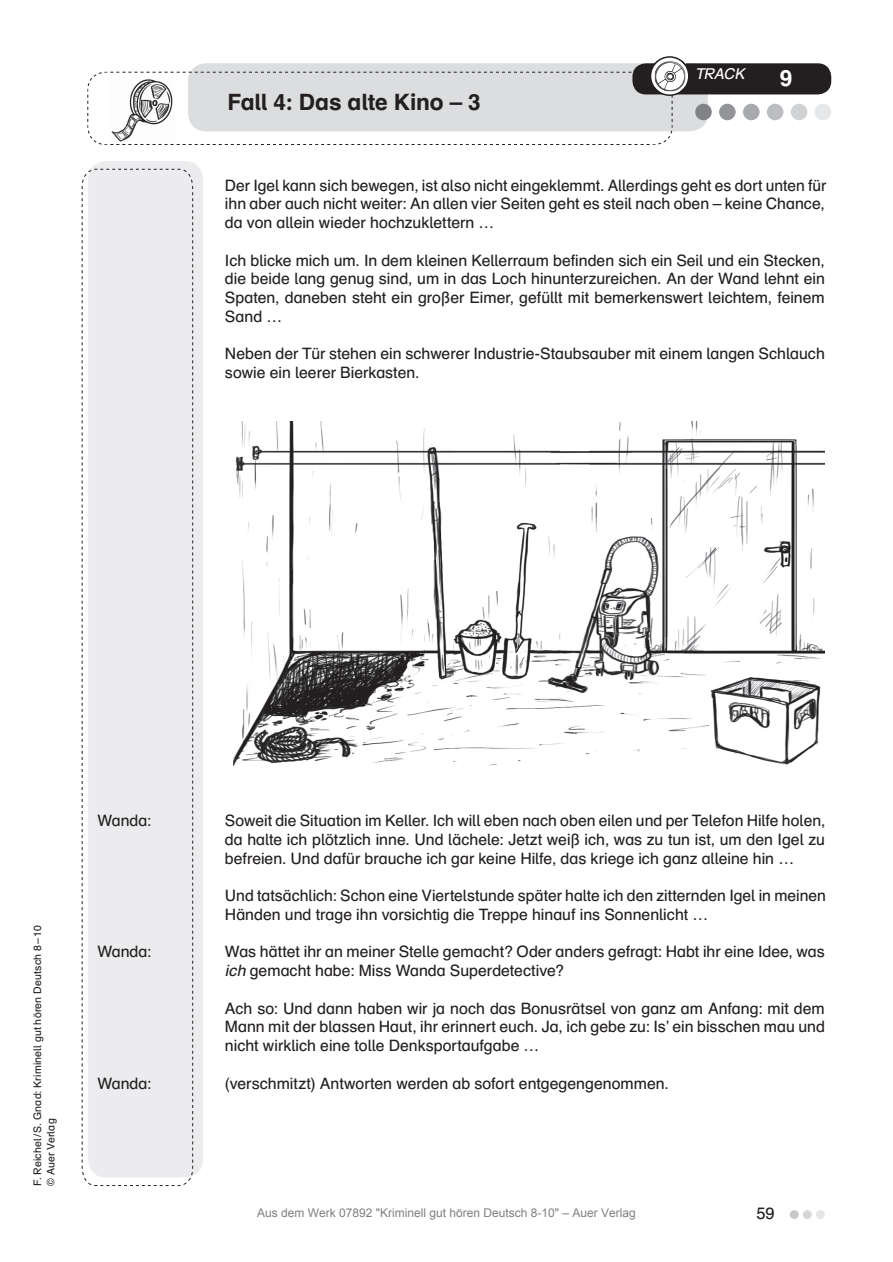
<style>
.page{position:relative;width:893px;height:1262px;background:#fff}
.page>*{position:absolute;margin:0;border:0;box-sizing:border-box;transform-origin:0 0}
.t1{font:700 22.5px "Auer Schulbuch";letter-spacing:-.005em;color:#231f20}
.t2{font:700 22.5px "Auer Schulbuch";color:#fff}
.t3{font:16.5px "Auer Schulbuch";color:#231f20}
.t4{font:15.75px/18.8px "Auer Schulbuch";color:#231f20;text-align:justify}
.t5{font:italic 15px "Auer Schulbuch";letter-spacing:-.03em;color:#fff}
.t6{font:12px "Arial";color:#808080}
.t7{font:10.5px/13.5px "Auer Schulbuch";letter-spacing:.015em;color:#231f20}
.s1{font-style:italic}
</style>
<div class="page">
<div style="left:790px;top:1210px;width:9px;height:9px;background:#c7c8ca;border-radius:50%"></div>
<div style="left:803px;top:1210px;width:9px;height:9px;background:#d5d6d8;border-radius:50%"></div>
<div style="left:816px;top:1210px;width:9px;height:9px;background:#e4e5e7;border-radius:50%"></div>
<div style="left:632px;top:63px;width:199px;height:31px;background:#231f20;border-radius:14px"></div>
<div style="left:767px;top:104px;width:16px;height:16px;background:#bcbdc0;border-radius:50%"></div>
<div style="left:791px;top:104px;width:16px;height:16px;background:#d1d2d4;border-radius:50%"></div>
<div style="left:815px;top:104px;width:16px;height:16px;background:#e6e7e9;border-radius:50%"></div>
<div style="left:695px;top:104px;width:17px;height:16px;background:#808285;border-radius:50%"></div>
<div style="left:719px;top:104px;width:17px;height:16px;background:#939598;border-radius:50%"></div>
<div style="left:743px;top:104px;width:16px;height:16px;background:#a8a9ad;border-radius:50%"></div>
<svg style="left:87px;top:56px;width:602px;height:89px"></svg>
<div style="left:88px;top:161px;width:115px;height:1016px;background:#ececee;border-radius:18px"></div>
<svg style="left:81px;top:168px;width:112px;height:1018px"></svg>
<img style="left:108px;top:76px;width:66px;height:66px">
<img style="left:233px;top:422px;width:592px;height:344px">
<h1 class="t1" style="left:227px;top:88px;width:255px">Fall 4: Das alte Kino – 3</h1>
<p class="t5" style="left:695px;top:64px;width:51px">TRACK</p>
<h1 class="t2" style="left:780px;top:64px;width:14px">9</h1>
<p class="t4" style="left:225px;top:175px;width:603px">Der Igel kann sich bewegen, ist also nicht eingeklemmt. Allerdings geht es dort unten für ihn aber auch nicht weiter: An allen vier Seiten geht es steil nach oben – keine Chance, da von allein wieder hochzuklettern …</p>
<p class="t4" style="left:225px;top:250px;width:601px">Ich blicke mich um. In dem kleinen Kellerraum befinden sich ein Seil und ein Stecken, die beide lang genug sind, um in das Loch hinunterzureichen. An der Wand lehnt ein Spaten, daneben steht ein großer Eimer, gefüllt mit bemerkenswert leichtem, feinem Sand …</p>
<p class="t4" style="left:225px;top:344px;width:601px">Neben der Tür stehen ein schwerer Industrie-Staubsauber mit einem langen Schlauch sowie ein leerer Bierkasten.</p>
<p class="t7" style="left:30px;top:1186px;width:262px;rotate:-90deg">F. Reichel / S. Gnad: Kriminell gut hören Deutsch 8 – 10 © Auer Verlag</p>
<p class="t4" style="left:97px;top:811px;width:55px">Wanda:</p>
<p class="t4" style="left:225px;top:811px;width:602px">Soweit die Situation im Keller. Ich will eben nach oben eilen und per Telefon Hilfe holen, da halte ich plötzlich inne. Und lächele: Jetzt weiß ich, was zu tun ist, um den Igel zu befreien. Und dafür brauche ich gar keine Hilfe, das kriege ich ganz alleine hin …</p>
<p class="t4" style="left:225px;top:886px;width:602px">Und tatsächlich: Schon eine Viertelstunde später halte ich den zitternden Igel in meinen<br>Händen und trage ihn vorsichtig die Treppe hinauf ins Sonnenlicht …</p>
<p class="t4" style="left:97px;top:942px;width:56px">Wanda:</p>
<p class="t4" style="left:225px;top:942px;width:601px">Was hättet ihr an meiner Stelle gemacht? Oder anders gefragt: Habt ihr eine Idee, was <span class="s1">ich</span> gemacht habe: Miss Wanda Superdetective?</p>
<p class="t4" style="left:225px;top:998px;width:601px">Ach so: Und dann haben wir ja noch das Bonusrätsel von ganz am Anfang: mit dem Mann mit der blassen Haut, ihr erinnert euch. Ja, ich gebe zu: Is’ ein bisschen mau und nicht wirklich eine tolle Denksportaufgabe …</p>
<p class="t4" style="left:97px;top:1073px;width:56px">Wanda:</p>
<p class="t4" style="left:225px;top:1073px;width:445px">(verschmitzt) Antworten werden ab sofort entgegengenommen.</p>
<p class="t6" style="left:257px;top:1205px;width:380px">Aus dem Werk 07892 "Kriminell gut hören Deutsch 8-10" – Auer Verlag</p>
<p class="t3" style="left:756px;top:1203px;width:20px">59</p>
</div>
